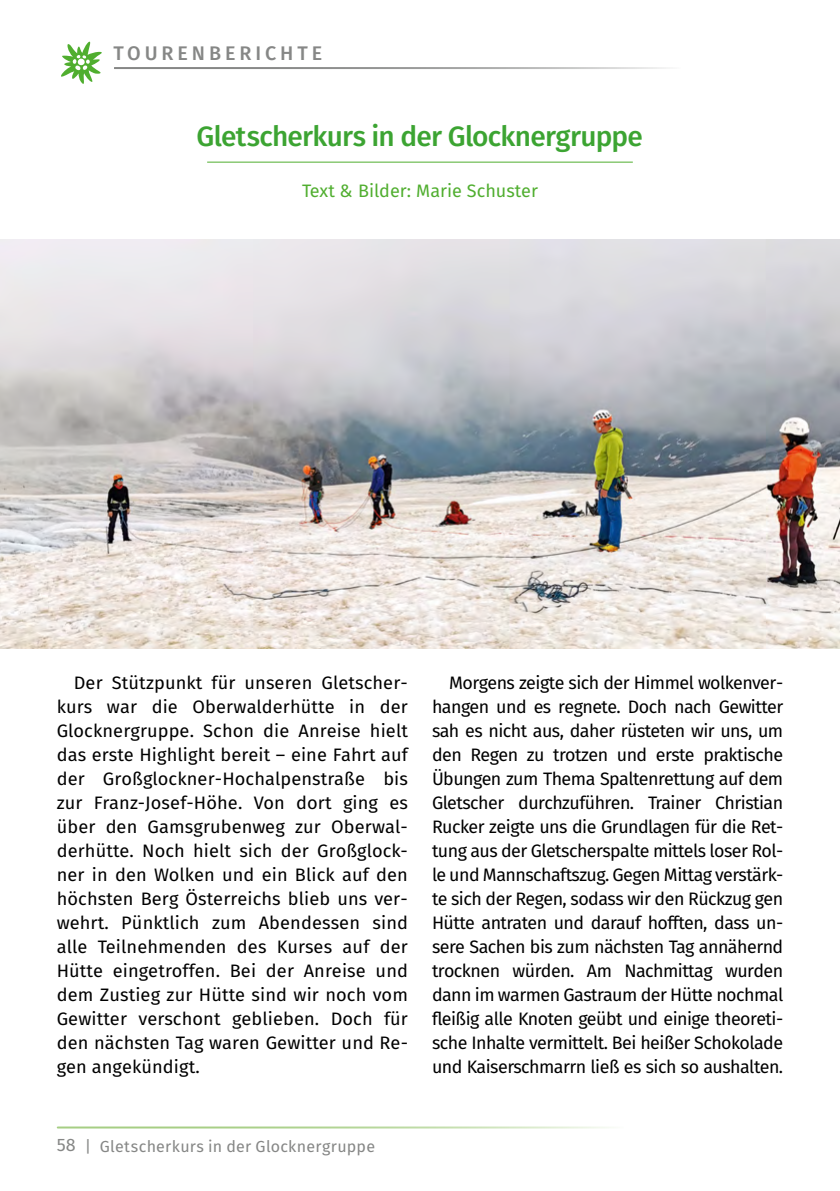
<style>
.page{position:relative;width:840px;height:1191px;background:#fff}
.page>*{position:absolute;margin:0;border:0;box-sizing:border-box;transform-origin:0 0}
.t1{font:500 28px "Fira Sans";letter-spacing:-.025em;color:#3ca432}
.t2{font:500 19.6px "Fira Sans";letter-spacing:.2em;color:#868786}
.t3{font:18px/24px "Fira Sans";letter-spacing:-.03em;color:#000;text-align:justify}
.t4{font:18px "Fira Sans";color:#50ae2f}
.t5{font:18px "Fira Sans";color:#868786}
.t6{font:16px "Fira Sans";letter-spacing:.015em;color:#868786}
</style>
<div class="page">
<hr style="left:114px;top:67px;width:565px;height:2px;background:#868786">
<svg style="left:61px;top:41px;width:41px;height:43px"></svg>
<hr style="left:58px;top:1126px;width:565px;height:2px;background:#a6ce84">
<hr style="left:207px;top:162px;width:425px;height:1px;background:#50ae2f">
<img style="left:0;top:240px;width:839px;height:408px">
<p class="t2" style="left:113px;top:38px;width:210px">TOURENBERICHTE</p>
<h1 class="t1" style="left:196px;top:114px;width:448px">Gletscherkurs in der Glocknergruppe</h1>
<p class="t4" style="left:302px;top:177px;width:237px">Text &amp; Bilder: Marie Schuster</p>
<p class="t3" style="left:57px;top:670px;width:352px;text-indent:17px">Der Stützpunkt für unseren Gletscher&shy;kurs war die Oberwalderhütte in der Glocknergruppe. Schon die Anreise hielt das erste Highlight bereit – eine Fahrt auf der Großglockner-Hochalpenstraße bis zur Franz-Josef-Höhe. Von dort ging es über den Gamsgrubenweg zur Oberwal&shy;derhütte. Noch hielt sich der Großglock&shy;ner in den Wolken und ein Blick auf den höchsten Berg Österreichs blieb uns ver&shy;wehrt. Pünktlich zum Abendessen sind alle Teilnehmenden des Kurses auf der Hütte eingetroffen. Bei der Anreise und dem Zustieg zur Hütte sind wir noch vom Gewitter verschont geblieben. Doch für den nächsten Tag waren Gewitter und Re&shy;gen angekündigt.</p>
<p class="t3" style="left:432px;top:670px;width:352px;text-indent:17px">Morgens zeigte sich der Himmel wolkenver&shy;hangen und es regnete. Doch nach Gewitter sah es nicht aus, daher rüsteten wir uns, um den Regen zu trotzen und erste praktische Übungen zum Thema Spaltenrettung auf dem Gletscher durchzuführen. Trainer Christian Rucker zeigte uns die Grundlagen für die Ret&shy;tung aus der Gletscherspalte mittels loser Rol&shy;le und Mannschaftszug. Gegen Mittag verstärk&shy;te sich der Regen, sodass wir den Rückzug gen Hütte antraten und darauf hofften, dass un&shy;sere Sachen bis zum nächsten Tag annähernd trocknen würden. Am Nachmittag wurden dann im warmen Gastraum der Hütte nochmal fleißig alle Knoten geübt und einige theoreti&shy;sche Inhalte vermittelt. Bei heißer Schokolade und Kaiserschmarrn ließ es sich so aushalten.</p>
<p class="t5" style="left:57px;top:1131px;width:20px">58</p>
<p class="t6" style="left:85px;top:1134px;width:292px">| Gletscherkurs in der Glocknergruppe</p>
</div>
